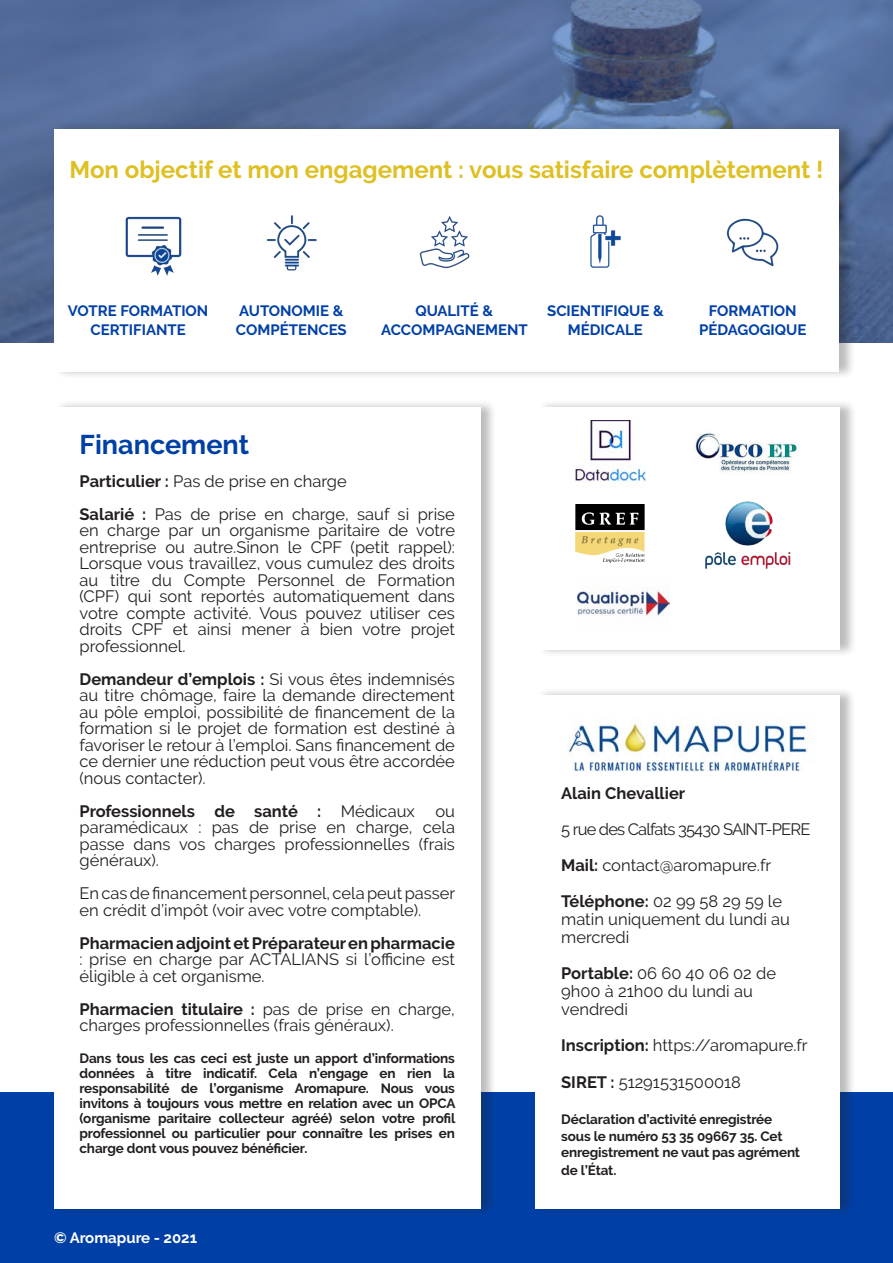
<style>
.page{position:relative;width:893px;height:1263px;background:#fff}
.page>*{position:absolute;margin:0;border:0;box-sizing:border-box;transform-origin:0 0}
.txt{font:700 27px "Raleway";color:#0040a6}
.txt-2{font:700 24px "Raleway";color:#dec023}
.txt-3{font:16.5px/16.5px "Raleway";color:#231f20;text-align:justify}
.txt-4{font:16.5px "Raleway";letter-spacing:-.05em;color:#231f20}
.txt-5{font:700 16.5px "Raleway";color:#231f20}
.txt-6{font:700 15px/19.5px "Raleway";color:#0040a6;text-align:center}
.txt-7{font:700 15px "Raleway";color:#fff}
.txt-8{font:700 13.5px/15px "Raleway";letter-spacing:-.01em;color:#231f20;text-align:justify}
.s1{font-weight:700}
</style>
<div class="page">
<svg style="left:0;top:0;width:893px;height:342px;background:#546c99"></svg>
<div style="left:54px;top:121px;width:802px;height:259px;background:#231f20;opacity:.3"></div>
<div style="left:54px;top:129px;width:785px;height:242px;background:#fff"></div>
<div style="left:538px;top:399px;width:319px;height:259px;background:#231f20;opacity:.3"></div>
<div style="left:537px;top:407px;width:303px;height:243px;background:#fff"></div>
<div style="left:0;top:1093px;width:893px;height:170px;background:#0040a6"></div>
<div style="left:54px;top:399px;width:443px;height:818px;background:#231f20;opacity:.3"></div>
<div style="left:54px;top:407px;width:426px;height:802px;background:#fff"></div>
<img style="left:125px;top:216px;width:57px;height:60px">
<img style="left:266px;top:215px;width:51px;height:56px">
<img style="left:419px;top:216px;width:51px;height:53px">
<img style="left:590px;top:215px;width:31px;height:53px">
<img style="left:726px;top:218px;width:53px;height:49px">
<div style="left:536px;top:687px;width:321px;height:530px;background:#231f20;opacity:.3"></div>
<div style="left:536px;top:695px;width:304px;height:514px;background:#fff"></div>
<img style="left:568px;top:716px;width:240px;height:56px">
<img style="left:575px;top:420px;width:70px;height:66px">
<img style="left:576px;top:504px;width:68px;height:59px">
<img style="left:577px;top:587px;width:92px;height:29px">
<img style="left:705px;top:501px;width:86px;height:68px">
<img style="left:694px;top:433px;width:104px;height:40px">
<p class="txt-2" style="left:69px;top:156px;width:755px">Mon objectif et mon engagement : vous satisfaire complètement !</p>
<p class="txt-6" style="left:68px;top:301px;width:142px">VOTRE FORMATION<br>CERTIFIANTE</p>
<p class="txt-6" style="left:236px;top:301px;width:112px;text-align:left">AUTONOMIE &amp;<br>COMPÉTENCES</p>
<p class="txt-6" style="left:381px;top:301px;width:148px">QUALITÉ &amp;<br>ACCOMPAGNEMENT</p>
<p class="txt-6" style="left:547px;top:301px;width:118px">SCIENTIFIQUE &amp;<br>MÉDICALE</p>
<p class="txt-6" style="left:699px;top:301px;width:109px">FORMATION<br>PÉDAGOGIQUE</p>
<p class="txt" style="left:80px;top:429px;width:171px">Financement</p>
<p class="txt-3" style="left:80px;top:473px;width:269px"><span class="s1">Particulier :</span> Pas de prise en charge</p>
<p class="txt-3" style="left:80px;top:506px;width:377px"><span class="s1">Salarié :</span> Pas de prise en charge, sauf si prise en charge par un organisme paritaire de votre entreprise ou autre.Sinon le CPF (petit rappel):<br>Lorsque vous travaillez, vous cumulez des droits au titre du Compte Personnel de Formation (CPF) qui sont reportés automatiquement dans votre compte activité. Vous pouvez utiliser ces droits CPF et ainsi mener à bien votre projet professionnel.</p>
<p class="txt-3" style="left:80px;top:671px;width:377px"><span class="s1">Demandeur d’emplois :</span> Si vous êtes indemnisés au titre chômage, faire la demande directement au pôle emploi, possibilité de financement de la formation si le projet de formation est destiné à favoriser le retour à l’emploi. Sans financement de ce dernier une réduction peut vous être accordée (nous contacter).</p>
<p class="txt-3" style="left:80px;top:803px;width:377px"><span class="s1">Professionnels de santé :</span> Médicaux ou paramédicaux : pas de prise en charge, cela passe dans vos charges professionnelles (frais généraux).</p>
<p class="txt-3" style="left:80px;top:885px;width:377px">En cas de financement personnel, cela peut passer en crédit d’impôt (voir avec votre comptable).</p>
<p class="txt-3" style="left:80px;top:935px;width:377px"><span class="s1">Pharmacien adjoint et Préparateur en pharmacie </span>: prise en charge par ACTALIANS si l’officine est éligible à cet organisme.</p>
<p class="txt-3" style="left:80px;top:1001px;width:377px"><span class="s1">Pharmacien titulaire :</span> pas de prise en charge, charges professionnelles (frais généraux).</p>
<p class="txt-8" style="left:80px;top:1051px;width:377px">Dans tous les cas ceci est juste un apport d’informations données à titre indicatif. Cela n’engage en rien la responsabilité de l’organisme Aromapure. Nous vous invitons à toujours vous mettre en relation avec un OPCA (organisme paritaire collecteur agréé) selon votre profil professionnel ou particulier pour connaître les prises en charge dont vous pouvez bénéficier.</p>
<p class="txt-7" style="left:54px;top:1229px;width:145px">© Aromapure - 2021</p>
<p class="txt-5" style="left:561px;top:784px;width:126px">Alain Chevallier</p>
<p class="txt-4" style="left:561px;top:819px;width:251px">5 rue des Calfats 35430 SAINT-PERE</p>
<p class="txt-3" style="left:561px;top:857px;width:212px"><span class="s1">Mail:</span> contact@aromapure.fr</p>
<p class="txt-3" style="left:561px;top:892px;width:230px;line-height:18px;text-align:left"><span class="s1">Téléphone:</span> 02 99 58 29 59 le matin uniquement du lundi au mercredi</p>
<p class="txt-3" style="left:561px;top:964px;width:216px;line-height:18px;text-align:left"><span class="s1">Portable:</span> 06 60 40 06 02 de<br>9h00 à 21h00 du lundi au vendredi</p>
<p class="txt-3" style="left:561px;top:1037px;width:248px"><span class="s1">Inscription:</span> https://aromapure.fr</p>
<p class="txt-3" style="left:561px;top:1074px;width:181px"><span class="s1">SIRET :</span> 51291531500018</p>
<p class="txt-8" style="left:561px;top:1111px;width:240px;line-height:16.5px;text-align:left">Déclaration d’activité enregistrée sous le numéro 53 35 09667 35. Cet enregistrement ne vaut pas agrément</p>
<p class="txt-8" style="left:561px;top:1163px;width:57px">de l’État.</p>
</div>
